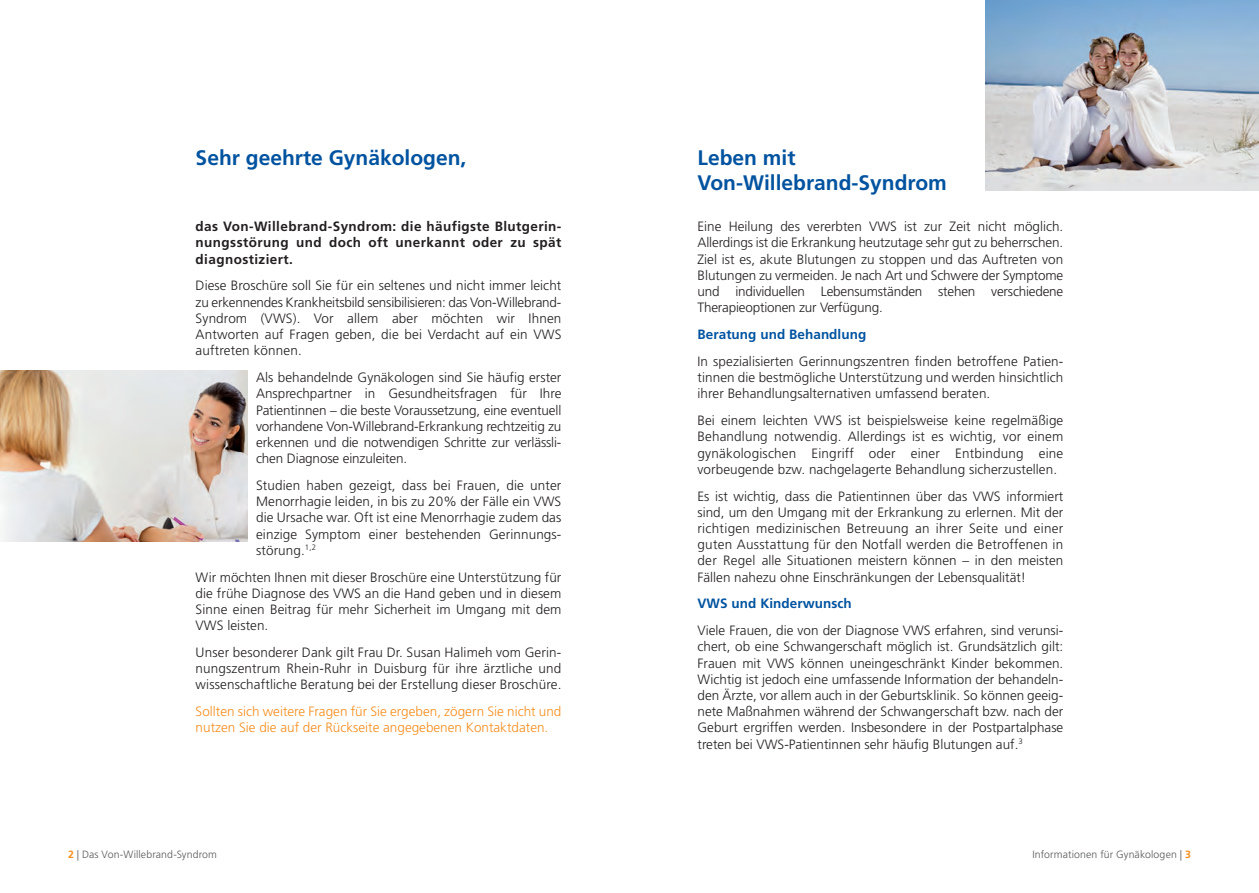
<style>
.page{position:relative;width:1259px;height:893px;background:#fff}
.page>*{position:absolute;margin:0;border:0;box-sizing:border-box;transform-origin:0 0}
.t1{font:700 21px/25.2px "Frutiger LT Std";color:#0153a0}
.t2{font:300 13.5px/16.2px "Frutiger LT Std";letter-spacing:.005em;color:#231f20;text-align:justify}
.t3{font:300 13.5px/16.2px "Frutiger LT Std";color:#f68e1e}
.t4{font:700 13.5px/16.2px "Frutiger LT Std";letter-spacing:.03em;color:#231f20;text-align:justify}
.t5{font:700 13.5px "Frutiger LT Std";letter-spacing:.005em;color:#0153a0}
.t6{font:300 10.5px "Frutiger LT Std";letter-spacing:.01em;color:#57585a}
.s1{font-weight:700;color:#f68e1e}
</style>
<div class="page">
<img style="left:0;top:371px;width:248px;height:170px">
<img style="left:985px;top:0;width:274px;height:190px">
<h1 class="t1" style="left:196px;top:146px;width:272px">Sehr geehrte Gynäkologen,</h1>
<p class="t4" style="left:196px;top:219px;width:367px">das Von-Willebrand-Syndrom: die häufigste Blutgerin&shy;nungsstörung und doch oft unerkannt oder zu spät diagnostiziert.</p>
<p class="t2" style="left:196px;top:278px;width:367px">Diese Broschüre soll Sie für ein seltenes und nicht immer leicht zu erkennendes Krankheitsbild sensibilisieren: das Von-Willebrand-Syndrom (VWS). Vor allem aber möchten wir Ihnen Antworten auf Fragen geben, die bei Verdacht auf ein VWS auftreten können.</p>
<p class="t2" style="left:256px;top:370px;width:307px">Als behandelnde Gynäkologen sind Sie häufig erster Ansprechpartner in Gesundheitsfragen für Ihre Patientinnen – die beste Voraussetzung, eine eventuell vorhandene Von-Willebrand-Erkrankung rechtzeitig zu erkennen und die notwendigen Schritte zur verlässli&shy;chen Diagnose einzuleiten.</p>
<p class="t2" style="left:256px;top:477px;width:307px">Studien haben gezeigt, dass bei Frauen, die unter Menorrhagie leiden, in bis zu 20% der Fälle ein VWS die Ursache war. Oft ist eine Menorrhagie zudem das einzige Symptom einer bestehenden Gerinnungs&shy;störung.<sup>1,2</sup></p>
<p class="t2" style="left:196px;top:569px;width:367px">Wir möchten Ihnen mit dieser Broschüre eine Unterstützung für die frühe Diagnose des VWS an die Hand geben und in diesem Sinne einen Beitrag für mehr Sicherheit im Umgang mit dem VWS leisten.</p>
<p class="t2" style="left:196px;top:644px;width:367px">Unser besonderer Dank gilt Frau Dr. Susan Halimeh vom Gerin&shy;nungszentrum Rhein-Ruhr in Duisburg für ihre ärztliche und wissenschaftliche Beratung bei der Erstellung dieser Broschüre.</p>
<p class="t3" style="left:196px;top:704px;width:367px">Sollten sich weitere Fragen für Sie ergeben, zögern Sie nicht und nutzen Sie die auf der Rückseite angegebenen Kontaktdaten.</p>
<h1 class="t1" style="left:697px;top:145px;width:251px">Leben mit<br>Von-Willebrand-Syndrom</h1>
<p class="t2" style="left:697px;top:219px;width:367px">Eine Heilung des vererbten VWS ist zur Zeit nicht möglich.<br>Allerdings ist die Erkrankung heutzutage sehr gut zu beherrschen.<br>Ziel ist es, akute Blutungen zu stoppen und das Auftreten von Blutungen zu vermeiden. Je nach Art und Schwere der Symptome und individuellen Lebensumständen stehen verschiedene Therapieoptionen zur Verfügung.</p>
<p class="t5" style="left:697px;top:326px;width:170px">Beratung und Behandlung</p>
<p class="t2" style="left:697px;top:353px;width:367px">In spezialisierten Gerinnungszentren finden betroffene Patien&shy;tinnen die bestmögliche Unterstützung und werden hinsichtlich ihrer Behandlungsalternativen umfassend beraten.</p>
<p class="t2" style="left:697px;top:413px;width:367px">Bei einem leichten VWS ist beispielsweise keine regelmäßige Behandlung notwendig. Allerdings ist es wichtig, vor einem gynäkologischen Eingriff oder einer Entbindung eine vorbeugende bzw. nachgelagerte Behandlung sicherzustellen.</p>
<p class="t2" style="left:697px;top:488px;width:367px">Es ist wichtig, dass die Patientinnen über das VWS informiert sind, um den Umgang mit der Erkrankung zu erlernen. Mit der richtigen medizinischen Betreuung an ihrer Seite und einer guten Ausstattung für den Notfall werden die Betroffenen in der Regel alle Situationen meistern können – in den meisten Fällen nahezu ohne Einschränkungen der Lebensqualität!</p>
<p class="t5" style="left:697px;top:596px;width:156px">VWS und Kinderwunsch</p>
<p class="t2" style="left:697px;top:623px;width:367px">Viele Frauen, die von der Diagnose VWS erfahren, sind verunsi&shy;chert, ob eine Schwangerschaft möglich ist. Grundsätzlich gilt:<br>Frauen mit VWS können uneingeschränkt Kinder bekommen.<br>Wichtig ist jedoch eine umfassende Information der behandeln&shy;den Ärzte, vor allem auch in der Geburtsklinik. So können geeig&shy;nete Maßnahmen während der Schwangerschaft bzw. nach der Geburt ergriffen werden. Insbesondere in der Postpartalphase treten bei VWS-Patientinnen sehr häufig Blutungen auf.<sup>3</sup></p>
<p class="t6" style="left:68px;top:849px;width:150px"><span class="s1">2</span> | Das Von-Willebrand-Syndrom</p>
<p class="t6" style="left:1032px;top:849px;width:160px">Informationen für Gynäkologen | <span class="s1">3</span></p>
</div>
